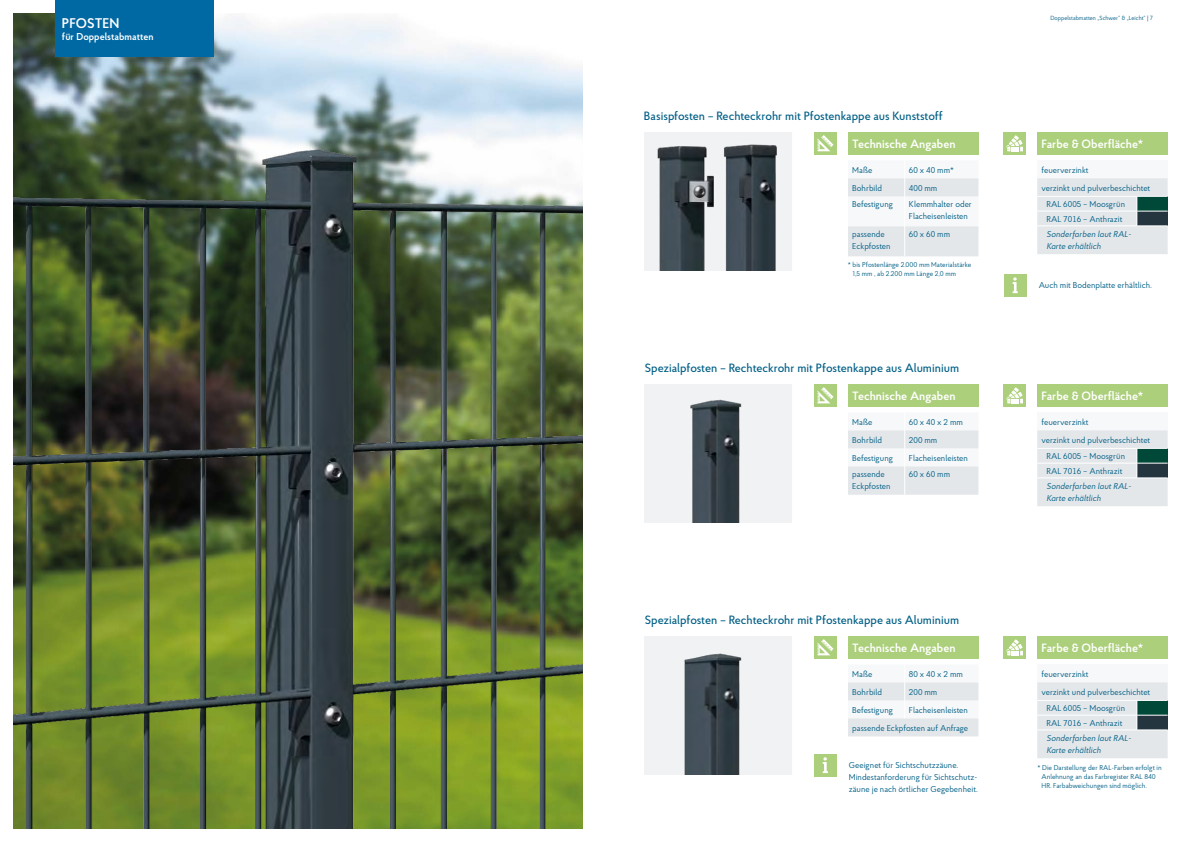
<style>
.page{position:relative;width:1191px;height:842px;background:#fff}
.page>*{position:absolute;margin:0;border:0;box-sizing:border-box;transform-origin:0 0}
.t1{font:600 14px "Proba Pro";color:#fff}
.t2{font:500 12px "Proba Pro";color:#005f86}
.t3{font:600 12px "Proba Pro";color:#fff}
.t4{font:600 10px "Proba Pro";color:#fff}
.t5{font:8.5px/12px "Proba Pro";color:#005f86}
.t6{font:italic 8.5px/12px "Proba Pro";color:#005f86}
.t7{font:7px/9px "Proba Pro";color:#005f86}
.t8{font:6px "Proba Pro";color:#005f86}
</style>
<div class="page">
<img style="left:13px;top:13px;width:569px;height:104px">
<img style="left:13px;top:117px;width:569px;height:711px">
<img style="left:644px;top:384px;width:148px;height:138px">
<div style="left:848px;top:384px;width:130px;height:23px;background:#accf7b"></div>
<svg style="left:848px;top:430px;width:130px;height:65px"></svg>
<div style="left:814px;top:384px;width:22px;height:23px;background:#accf7b"></div>
<svg style="left:817px;top:387px;width:16px;height:16px"></svg>
<div style="left:1003px;top:384px;width:23px;height:23px;background:#accf7b"></div>
<svg style="left:1007px;top:387px;width:15px;height:16px"></svg>
<div style="left:1037px;top:384px;width:130px;height:23px;background:#accf7b"></div>
<div style="left:1037px;top:412px;width:130px;height:18px;background:#f7f8f9"></div>
<svg style="left:1037px;top:430px;width:130px;height:76px;background:#d3d9dc"></svg>
<hr style="left:1037px;top:448px;width:99px;height:1px;background:#fff">
<hr style="left:1136px;top:448px;width:31px;height:1px;background:#fff">
<hr style="left:1037px;top:463px;width:99px;height:1px;background:#fff">
<hr style="left:1136px;top:463px;width:31px;height:1px;background:#fff">
<hr style="left:1037px;top:478px;width:99px;height:1px;background:#fff">
<hr style="left:1136px;top:478px;width:31px;height:1px;background:#fff">
<img style="left:644px;top:132px;width:76px;height:138px">
<div style="left:848px;top:132px;width:130px;height:23px;background:#accf7b"></div>
<svg style="left:848px;top:178px;width:130px;height:78px"></svg>
<hr style="left:904px;top:196px;width:1px;height:30px;background:#fff">
<hr style="left:904px;top:226px;width:1px;height:30px;background:#fff">
<div style="left:814px;top:132px;width:22px;height:23px;background:#accf7b"></div>
<svg style="left:817px;top:135px;width:16px;height:16px"></svg>
<div style="left:1003px;top:274px;width:23px;height:23px;background:#accf7b"></div>
<svg style="left:1012px;top:277px;width:5px;height:16px"></svg>
<div style="left:1003px;top:132px;width:23px;height:23px;background:#accf7b"></div>
<svg style="left:1007px;top:135px;width:15px;height:16px"></svg>
<div style="left:1037px;top:132px;width:130px;height:23px;background:#accf7b"></div>
<div style="left:1037px;top:160px;width:130px;height:18px;background:#f7f8f9"></div>
<svg style="left:1037px;top:178px;width:130px;height:76px;background:#d3d9dc"></svg>
<hr style="left:1037px;top:196px;width:99px;height:1px;background:#fff">
<hr style="left:1136px;top:196px;width:31px;height:1px;background:#fff">
<hr style="left:1037px;top:211px;width:99px;height:1px;background:#fff">
<hr style="left:1136px;top:211px;width:31px;height:1px;background:#fff">
<hr style="left:1037px;top:226px;width:99px;height:1px;background:#fff">
<hr style="left:1136px;top:226px;width:31px;height:1px;background:#fff">
<img style="left:644px;top:636px;width:148px;height:138px">
<div style="left:848px;top:636px;width:130px;height:23px;background:#accf7b"></div>
<svg style="left:848px;top:682px;width:130px;height:54px"></svg>
<div style="left:814px;top:636px;width:22px;height:23px;background:#accf7b"></div>
<svg style="left:817px;top:639px;width:16px;height:16px"></svg>
<div style="left:1003px;top:636px;width:23px;height:23px;background:#accf7b"></div>
<svg style="left:1007px;top:639px;width:15px;height:16px"></svg>
<div style="left:1037px;top:636px;width:130px;height:23px;background:#accf7b"></div>
<div style="left:1037px;top:664px;width:130px;height:18px;background:#f7f8f9"></div>
<svg style="left:1037px;top:682px;width:130px;height:76px;background:#d3d9db"></svg>
<hr style="left:1037px;top:700px;width:99px;height:1px;background:#fff">
<hr style="left:1136px;top:700px;width:31px;height:1px;background:#fff">
<hr style="left:1037px;top:715px;width:99px;height:1px;background:#fff">
<hr style="left:1136px;top:715px;width:31px;height:1px;background:#fff">
<hr style="left:1037px;top:730px;width:99px;height:1px;background:#fff">
<hr style="left:1136px;top:730px;width:31px;height:1px;background:#fff">
<div style="left:814px;top:754px;width:22px;height:22px;background:#accf7b"></div>
<svg style="left:822px;top:757px;width:6px;height:16px"></svg>
<div style="left:55px;top:0;width:159px;height:57px;background:#0068a3"></div>
<img style="left:720px;top:132px;width:72px;height:138px">
<h1 class="t1" style="left:62px;top:13px;width:59px">PFOSTEN</h1>
<p class="t4" style="left:62px;top:29px;width:93px">für Doppelstabmatten</p>
<h2 class="t2" style="left:644px;top:108px;width:300px">Basispfosten – Rechteckrohr mit Pfostenkappe aus Kunststoff</h2>
<h2 class="t3" style="left:852px;top:135px;width:105px">Technische Angaben</h2>
<p class="t5" style="left:852px;top:163px;width:22px">Maße</p>
<p class="t5" style="left:909px;top:163px;width:46px">60 x 40 mm*</p>
<p class="t5" style="left:852px;top:181px;width:31px">Bohrbild</p>
<p class="t5" style="left:909px;top:181px;width:30px">400 mm</p>
<p class="t5" style="left:852px;top:198px;width:42px">Befestigung</p>
<p class="t5" style="left:909px;top:198px;width:64px">Klemmhalter oder<br>Flacheisenleisten</p>
<p class="t5" style="left:852px;top:228px;width:40px">passende<br>Eckpfosten</p>
<p class="t5" style="left:909px;top:228px;width:43px">60 x 60 mm</p>
<p class="t7" style="left:853px;top:260px;width:120px;text-indent:-5px">* bis Pfostenlänge 2.000 mm Materialstärke<br>1,5 mm , ab 2.200 mm Länge 2,0 mm</p>
<h2 class="t2" style="left:644px;top:360px;width:316px">Spezialpfosten – Rechteckrohr mit Pfostenkappe aus Aluminium</h2>
<h2 class="t3" style="left:852px;top:387px;width:105px">Technische Angaben</h2>
<p class="t5" style="left:852px;top:415px;width:22px">Maße</p>
<p class="t5" style="left:909px;top:415px;width:55px">60 x 40 x 2 mm</p>
<p class="t5" style="left:852px;top:433px;width:31px">Bohrbild</p>
<p class="t5" style="left:909px;top:433px;width:30px">200 mm</p>
<p class="t5" style="left:852px;top:451px;width:42px">Befestigung</p>
<p class="t5" style="left:909px;top:451px;width:61px">Flacheisenleisten</p>
<p class="t5" style="left:852px;top:468px;width:40px">passende<br>Eckpfosten</p>
<p class="t5" style="left:909px;top:468px;width:43px">60 x 60 mm</p>
<h2 class="t2" style="left:644px;top:612px;width:316px">Spezialpfosten – Rechteckrohr mit Pfostenkappe aus Aluminium</h2>
<h2 class="t3" style="left:852px;top:639px;width:105px">Technische Angaben</h2>
<p class="t5" style="left:852px;top:667px;width:22px">Maße</p>
<p class="t5" style="left:909px;top:667px;width:55px">80 x 40 x 2 mm</p>
<p class="t5" style="left:852px;top:685px;width:31px">Bohrbild</p>
<p class="t5" style="left:909px;top:685px;width:30px">200 mm</p>
<p class="t5" style="left:852px;top:703px;width:42px">Befestigung</p>
<p class="t5" style="left:852px;top:700px;width:117px;line-height:18px;text-align:right">Flacheisenleisten<br>passende Eckpfosten auf Anfrage</p>
<p class="t5" style="left:849px;top:759px;width:131px">Geeignet für Sichtschutzzäune.<br>Mindestanforderung für Sichtschutz&shy;zäune je nach örtlicher Gegebenheit.</p>
<p class="t8" style="left:1050px;top:14px;width:104px">Doppelstabmatten „Schwer“ &amp; „Leicht“ | 7</p>
<h2 class="t3" style="left:1041px;top:135px;width:103px">Farbe &amp; Oberfläche*</h2>
<p class="t5" style="left:1041px;top:160px;width:110px;line-height:18px">feuerverzinkt<br>verzinkt und pulverbeschichtet</p>
<p class="t5" style="left:1046px;top:196px;width:80px;line-height:14.7px">RAL 6005 – Moosgrün<br>RAL 7016 – Anthrazit</p>
<p class="t6" style="left:1046px;top:228px;width:86px">Sonderfarben laut RAL-<br>Karte erhältlich</p>
<p class="t5" style="left:1038px;top:279px;width:115px">Auch mit Bodenplatte erhältlich.</p>
<h2 class="t3" style="left:1041px;top:387px;width:103px">Farbe &amp; Oberfläche*</h2>
<p class="t5" style="left:1041px;top:412px;width:110px;line-height:18px">feuerverzinkt<br>verzinkt und pulverbeschichtet</p>
<p class="t5" style="left:1046px;top:448px;width:80px;line-height:14.7px">RAL 6005 – Moosgrün<br>RAL 7016 – Anthrazit</p>
<p class="t6" style="left:1046px;top:480px;width:86px">Sonderfarben laut RAL-<br>Karte erhältlich</p>
<h2 class="t3" style="left:1041px;top:639px;width:103px">Farbe &amp; Oberfläche*</h2>
<p class="t5" style="left:1041px;top:664px;width:110px;line-height:18px">feuerverzinkt<br>verzinkt und pulverbeschichtet</p>
<p class="t5" style="left:1046px;top:700px;width:80px;line-height:14.7px">RAL 6005 – Moosgrün<br>RAL 7016 – Anthrazit</p>
<p class="t6" style="left:1046px;top:732px;width:86px">Sonderfarben laut RAL-<br>Karte erhältlich</p>
<p class="t7" style="left:1041px;top:763px;width:122px;text-indent:-4px">* Die Darstellung der RAL-Farben erfolgt in<br>Anlehnung an das Farbregister RAL 840<br>HR. Farbabweichungen sind möglich.</p>
</div>
